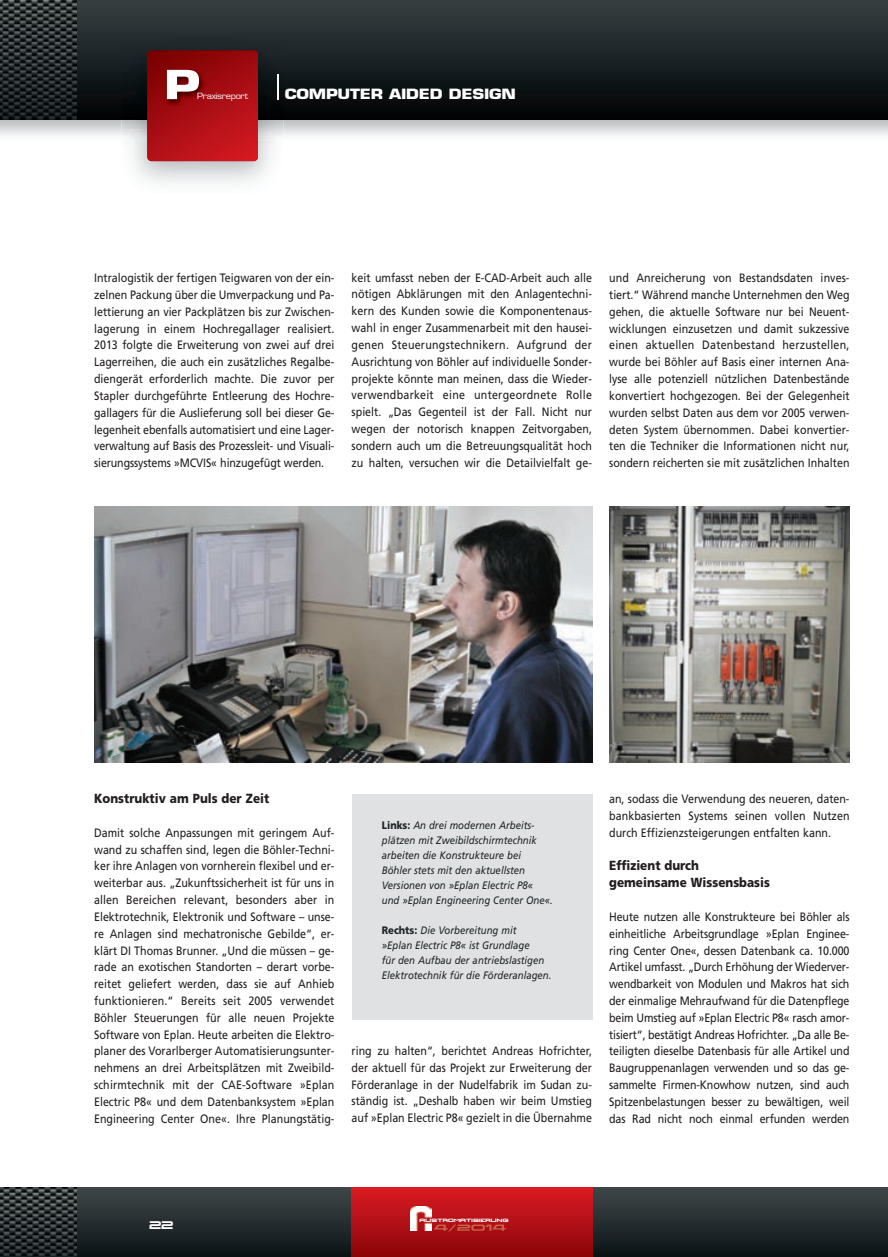
<style>
.page{position:relative;width:888px;height:1257px;background:#fff}
.page>*{position:absolute;margin:0;border:0;box-sizing:border-box;transform-origin:0 0}
.t1{font:700 39px "Eurostile";color:#fff;scale:1.3 1}
.t2{font:700 13.8px "Eurostile";letter-spacing:-.015em;color:#fff;scale:1.2 1}
.t3{font:900 13.2px/16.8px "Frutiger";color:#231f20;scale:.89 1}
.t4{font:12.15px/16.8px "Frutiger";color:#231f20;text-align:justify;scale:.88 1}
.t5{font:italic 10.8px/15px "Frutiger";color:#1f2629;scale:.89 1}
.t6{font:9.75px "Korataki";color:#fff;scale:1.05 1}
.t7{font:8.25px "Eurostile";letter-spacing:-.03em;color:#fff;scale:1.1 1}
.t8{font:4.05px "BOL Dfinger";letter-spacing:.05em;color:#fff;scale:1.26 1}
.s1{font-weight:900;font-style:normal}
</style>
<div class="page">
<div style="left:0;top:1187px;width:887px;height:69px;background:linear-gradient(to bottom,#41474a,#0c1316)"></div>
<div style="left:0;top:0;width:887px;height:120px;background:linear-gradient(to bottom,#374043,#000304)"></div>
<img style="left:0;top:0;width:77px;height:120px">
<img style="left:0;top:1187px;width:77px;height:69px">
<img style="left:94px;top:506px;width:498px;height:256px">
<div style="left:351px;top:794px;width:241px;height:226px;background:#e0e1e2"></div>
<img style="left:609px;top:506px;width:240px;height:256px">
<div style="left:351px;top:1187px;width:241px;height:69px;background:linear-gradient(to bottom,#dc1c24,#8b060a)"></div>
<img style="left:410px;top:1206px;width:21px;height:24px">
<img style="left:434px;top:1224px;width:71px;height:7px">
<img style="left:121px;top:33px;width:162px;height:149px">
<img style="left:277px;top:75px;width:2px;height:24px">
<svg style="left:147px;top:51px;width:111px;height:110px;background:#aa0e13"></svg>
<img style="left:154px;top:60px;width:120px;height:81px">
<h1 class="t1" style="left:164px;top:70px;width:29px">P</h1>
<p class="t7" style="left:197px;top:93px;width:48px">Praxisreport</p>
<p class="t2" style="left:284px;top:89px;width:194px">COMPUTER AIDED DESIGN</p>
<p class="t4" style="left:94px;top:270px;width:274px">Intralogistik der fertigen Teigwaren von der ein&shy;zelnen Packung über die Umverpackung und Pa&shy;lettierung an vier Packplätzen bis zur Zwischen&shy;lagerung in einem Hochregallager realisiert.<br>2013 folgte die Erweiterung von zwei auf drei Lagerreihen, die auch ein zusätzliches Regalbe&shy;diengerät erforderlich machte. Die zuvor per Stapler durchgeführte Entleerung des Hochre&shy;gallagers für die Auslieferung soll bei dieser Ge&shy;legenheit ebenfalls automatisiert und eine Lager&shy;verwaltung auf Basis des Prozessleit- und Visuali&shy;sierungssystems »MCVIS« hinzugefügt werden.</p>
<p class="t4" style="left:351px;top:270px;width:274px">keit umfasst neben der E-CAD-Arbeit auch alle nötigen Abklärungen mit den Anlagentechni&shy;kern des Kunden sowie die Komponentenaus&shy;wahl in enger Zusammenarbeit mit den hausei&shy;genen Steuerungstechnikern. Aufgrund der Ausrichtung von Böhler auf individuelle Sonder&shy;projekte könnte man meinen, dass die Wieder&shy;verwendbarkeit eine untergeordnete Rolle spielt. „Das Gegenteil ist der Fall. Nicht nur wegen der notorisch knappen Zeitvorgaben, sondern auch um die Betreuungsqualität hoch zu halten, versuchen wir die Detailvielfalt ge-</p>
<p class="t4" style="left:609px;top:270px;width:274px">und Anreicherung von Bestandsdaten inves - tiert.“ Während manche Unternehmen den Weg gehen, die aktuelle Software nur bei Neuent&shy;wicklungen einzusetzen und damit sukzessive einen aktuellen Datenbestand herzustellen, wurde bei Böhler auf Basis einer internen Ana&shy;lyse alle potenziell nützlichen Datenbestände konvertiert hochgezogen. Bei der Gelegenheit wurden selbst Daten aus dem vor 2005 verwen&shy;deten System übernommen. Dabei konvertier&shy;ten die Techniker die Informationen nicht nur, sondern reicherten sie mit zusätzlichen Inhalten</p>
<p class="t3" style="left:94px;top:791px;width:198px">Konstruktiv am Puls der Zeit</p>
<p class="t4" style="left:94px;top:825px;width:274px">Damit solche Anpassungen mit geringem Auf&shy;wand zu schaffen sind, legen die Böhler-Techni&shy;ker ihre Anlagen von vornherein flexibel und er&shy;weiterbar aus. „Zukunftssicherheit ist für uns in allen Bereichen relevant, besonders aber in Elektrotechnik, Elektronik und Software – unse&shy;re Anlagen sind mechatronische Gebilde“, er&shy;klärt DI Thomas Brunner. „Und die müssen – ge&shy;rade an exotischen Standorten – derart vorbe&shy;reitet geliefert werden, dass sie auf Anhieb funktionieren.“ Bereits seit 2005 verwendet Böhler Steuerungen für alle neuen Projekte Software von Eplan. Heute arbeiten die Elektro&shy;planer des Vorarlberger Automatisierungsunter&shy;nehmens an drei Arbeitsplätzen mit Zweibild&shy;schirmtechnik mit der CAE-Software »Eplan Electric P8« und dem Datenbanksystem »Eplan Engineering Center One«. Ihre Planungstätig-</p>
<p class="t5" style="left:381px;top:818px;width:193px"><span class="s1">Links:</span> An drei modernen Arbeits&shy;plätzen mit Zweibildschirmtechnik arbeiten die Konstrukteure bei Böhler stets mit den aktuellsten Versionen von »Eplan Electric P8« und »Eplan Engineering Center One«.</p>
<p class="t5" style="left:381px;top:923px;width:192px"><span class="s1">Rechts:</span> Die Vorbereitung mit<br>»Eplan Electric P8« ist Grundlage<br>für den Aufbau der antriebslastigen Elektrotechnik für die Förderanlagen.</p>
<p class="t4" style="left:351px;top:1043px;width:274px">ring zu halten“, berichtet Andreas Hofrichter, der aktuell für das Projekt zur Erweiterung der Förderanlage in der Nudelfabrik im Sudan zu&shy;ständig ist. „Deshalb haben wir beim Umstieg auf »Eplan Electric P8« gezielt in die Übernahme</p>
<p class="t4" style="left:609px;top:791px;width:274px">an, sodass die Verwendung des neueren, daten&shy;bankbasierten Systems seinen vollen Nutzen durch Effizienzsteigerungen entfalten kann.</p>
<p class="t3" style="left:609px;top:858px;width:182px">Effizient durch gemeinsame Wissensbasis</p>
<p class="t4" style="left:609px;top:909px;width:274px">Heute nutzen alle Konstrukteure bei Böhler als einheitliche Arbeitsgrundlage »Eplan Enginee&shy;ring Center One«, dessen Datenbank ca. 10.000<br>Artikel umfasst. „Durch Erhöhung der Wiederver&shy;wendbarkeit von Modulen und Makros hat sich der einmalige Mehraufwand für die Datenpflege beim Umstieg auf »Eplan Electric P8« rasch amor&shy;tisiert“, bestätigt Andreas Hofrichter. „Da alle Be&shy;teiligten dieselbe Datenbasis für alle Artikel und Baugruppenanlagen verwenden und so das ge&shy;sammelte Firmen-Knowhow nutzen, sind auch Spitzenbelastungen besser zu bewältigen, weil das Rad nicht noch einmal erfunden werden</p>
<p class="t6" style="left:149px;top:1221px;width:25px">22</p>
<p class="t8" style="left:419px;top:1218px;width:72px">AUSTROMATISIERUNG</p>
</div>
